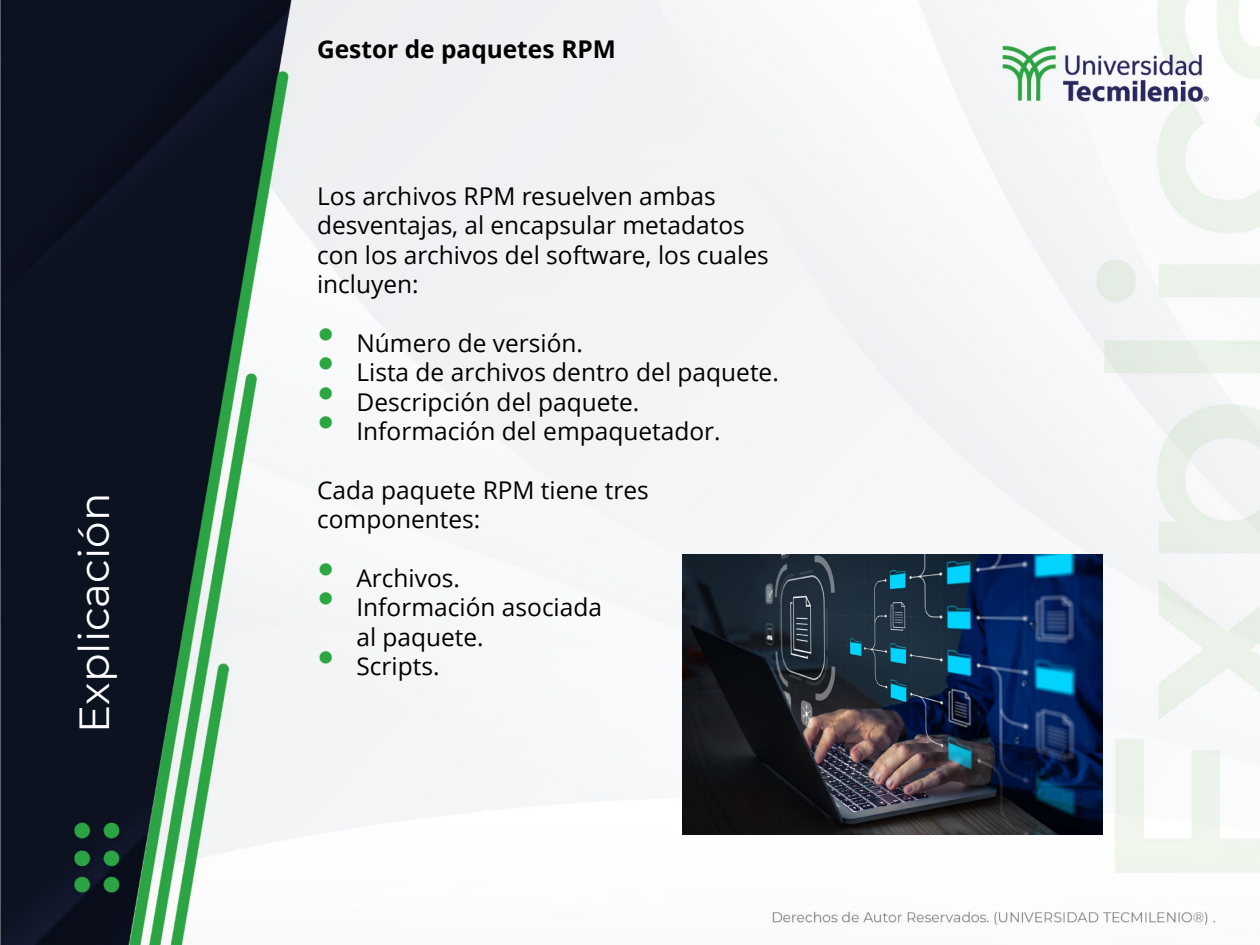
<style>
.page{position:relative;width:1260px;height:945px;background:#fff}
.page>*{position:absolute;margin:0;border:0;box-sizing:border-box;transform-origin:0 0}
.t1{font:42px "Montserrat";color:#fff}
.t2{font:24.5px/29.4px "Open Sans";color:#000}
.t3{font:700 24.5px "Open Sans";color:#000}
.s1{font-family:"Arial";font-size:49px;color:#2ca640}
</style>
<div class="page">
<img style="left:0;top:0;width:1260px;height:945px">
<div style="left:52px;top:472px;width:75px;height:305px;background:#0b1220"></div>
<img style="left:682px;top:554px;width:420px;height:280px">
<h1 class="t1" style="left:65px;top:733px;width:241px;rotate:-90deg">Explicación</h1>
<p class="t3" style="left:317px;top:32px;width:300px">Gestor de paquetes RPM</p>
<p class="t2" style="left:317px;top:181px;width:453px">Los archivos RPM resuelven ambas desventajas, al encapsular metadatos con los archivos del software, los cuales incluyen:</p>
<p class="t2" style="left:317px;top:328px;width:268px"><span class="s1">•</span> Número de versión.</p>
<p class="t2" style="left:317px;top:357px;width:463px"><span class="s1">•</span> Lista de archivos dentro del paquete.</p>
<p class="t2" style="left:317px;top:386px;width:324px"><span class="s1">•</span> Descripción del paquete.</p>
<p class="t2" style="left:317px;top:416px;width:405px"><span class="s1">•</span> Información del empaquetador.</p>
<p class="t2" style="left:317px;top:475px;width:333px">Cada paquete RPM tiene tres componentes:</p>
<p class="t2" style="left:317px;top:563px;width:144px"><span class="s1">•</span> Archivos.</p>
<p class="t2" style="left:356px;top:592px;width:247px;text-indent:-39px"><span class="s1">•</span> Información asociada al paquete.</p>
<p class="t2" style="left:317px;top:651px;width:124px"><span class="s1">•</span> Scripts.</p>
</div>
